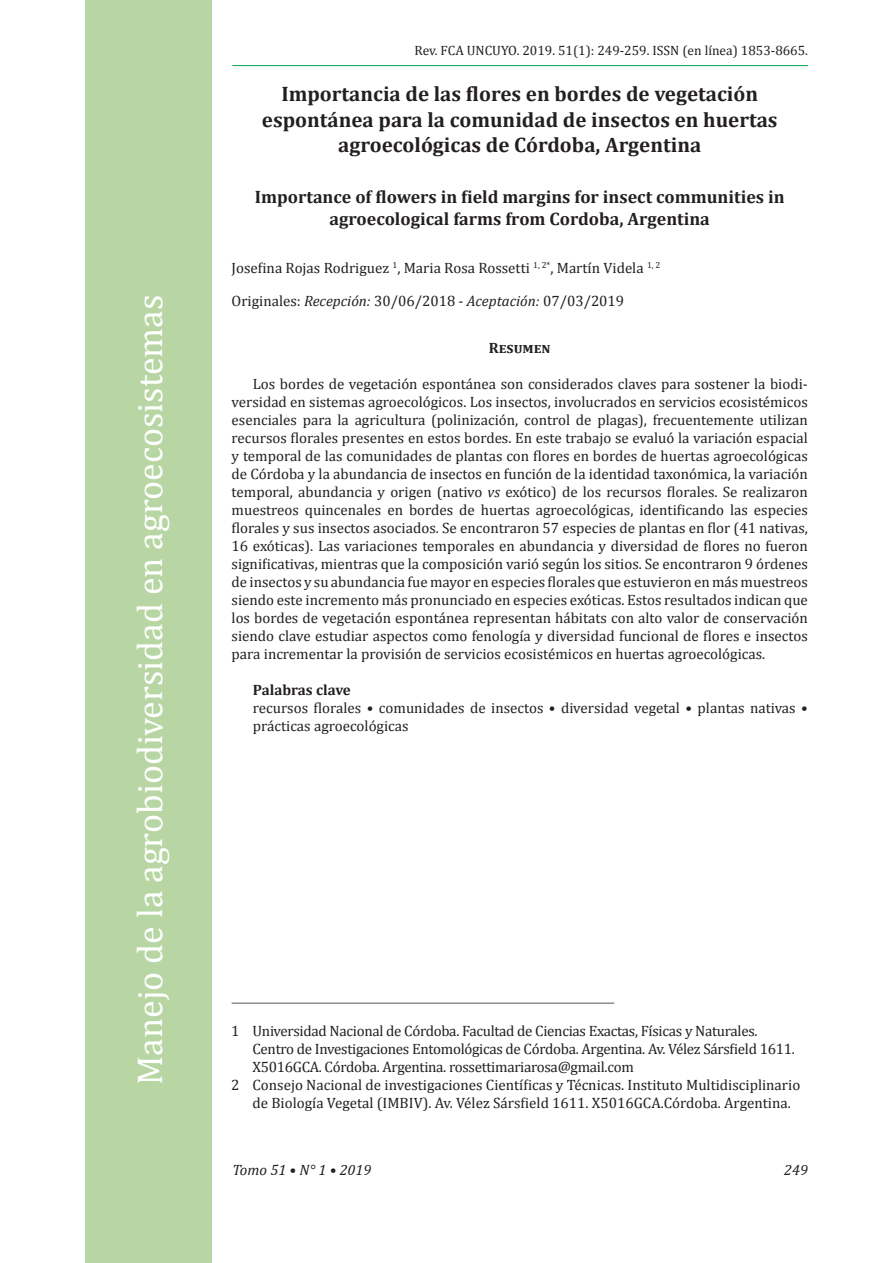
<style>
.page{position:relative;width:893px;height:1263px;background:#fff}
.page>*{position:absolute;margin:0;border:0;box-sizing:border-box;transform-origin:0 0}
.Recepción_Aceptació{font:36px "Cambria";color:#fff}
.Título{font:700 21px/25.2px "Cambria";color:#231f20;text-align:center}
.Subtítulo{font:700 18px/21.6px "Cambria";color:#231f20;text-align:center}
.Cuerpo_de_texto{font:15px/18px "Cambria";color:#231f20;text-align:justify}
.Recepción_Aceptació-2{font:15px/18px "Cambria";letter-spacing:-.02em;color:#231f20}
.Recepción_Aceptació-3{font:15px/18px "Cambria";color:#231f20}
.Autores{font:15px "Cambria";color:#231f20}
.Encabezado_página_im{font:15px "Cambria";color:#231f20}
.Pie_de_página_impar{font:italic 15px "Cambria";color:#231f20}
.Cuerpo_de_texto-2{font:700 15px "Cambria";color:#231f20}
.Abstract-Resumen{font:700 15px "Cambria";color:#231f20}
.Pie_de_página_par{font:italic 15px "Cambria";color:#231f20}
.Encabezado_primera_h{font:13.5px "Cambria";color:#231f20}
.s1{font-style:italic}
</style>
<div class="page">
<hr style="left:232px;top:65px;width:576px;height:1px;background:#00a54f">
<hr style="left:232px;top:1003px;width:382px;height:1px;background:#57585a">
<div style="left:85px;top:0;width:126px;height:1263px;background:#b7d6a3"></div>
<p class="Recepción_Aceptació" style="left:129px;top:1085px;width:791px;rotate:-90deg">Manejo de la agrobiodiversidad en agroecosistemas</p>
<p class="Encabezado_primera_h" style="left:415px;top:42px;width:395px">Rev. FCA UNCUYO. 2019. 51(1): 249-259. ISSN (en línea) 1853-8665.</p>
<p class="Título" style="left:262px;top:81px;width:517px">Importancia de las flores en bordes de vegetación espontánea para la comunidad de insectos en huertas agroecológicas de Córdoba, Argentina</p>
<p class="Subtítulo" style="left:255px;top:186px;width:531px">Importance of flowers in field margins for insect communities in agroecological farms from Cordoba, Argentina</p>
<p class="Autores" style="left:232px;top:259px;width:430px">Josefina Rojas Rodriguez <sup>1</sup>, Maria Rosa Rossetti <sup>1,</sup> <sup>2*</sup>, Martín Videla <sup>1,</sup> <sup>2</sup></p>
<p class="Cuerpo_de_texto" style="left:232px;top:292px;width:394px">Originales: <span class="s1">Recepción:</span> 30/06/2018 - <span class="s1">Aceptación:</span> 07/03/2019</p>
<p class="Abstract-Resumen" style="left:489px;top:337px;width:63px">Resumen</p>
<p class="Cuerpo_de_texto" style="left:232px;top:374px;width:578px;text-indent:21px">Los bordes de vegetación espontánea son considerados claves para sostener la biodi&shy;versidad en sistemas agroecológicos. Los insectos, involucrados en servicios ecosistémicos esenciales para la agricultura (polinización, control de plagas), frecuentemente utilizan recursos florales presentes en estos bordes. En este trabajo se evaluó la variación espacial y temporal de las comunidades de plantas con flores en bordes de huertas agroecológicas de Córdoba y la abundancia de insectos en función de la identidad taxonómica, la variación temporal, abundancia y origen (nativo <span class="s1">vs</span> exótico) de los recursos florales. Se realizaron muestreos quincenales en bordes de huertas agroecológicas, identificando las especies florales y sus insectos asociados. Se encontraron 57 especies de plantas en flor (41 nativas, 16 exóticas). Las variaciones temporales en abundancia y diversidad de flores no fueron significativas, mientras que la composición varió según los sitios. Se encontraron 9 órdenes de insectos y su abundancia fue mayor en especies florales que estuvieron en más muestreos siendo este incremento más pronunciado en especies exóticas. Estos resultados indican que los bordes de vegetación espontánea representan hábitats con alto valor de conservación siendo clave estudiar aspectos como fenología y diversidad funcional de flores e insectos para incrementar la provisión de servicios ecosistémicos en huertas agroecológicas.</p>
<p class="Cuerpo_de_texto-2" style="left:253px;top:679px;width:99px">Palabras clave</p>
<p class="Cuerpo_de_texto" style="left:253px;top:698px;width:556px">recursos florales • comunidades de insectos • diversidad vegetal • plantas nativas • prácticas agroecológicas</p>
<p class="Encabezado_página_im" style="left:467px;top:42px;width:342px">Flores e insectos asociados en huertas agroecológicas</p>
<p class="Recepción_Aceptació-2" style="left:252px;top:1021px;width:544px;text-indent:-21px">1 Universidad Nacional de Córdoba. Facultad de Ciencias Exactas, Físicas y Naturales.<br>Centro de Investigaciones Entomológicas de Córdoba. Argentina. Av. Vélez Sársfield 1611.<br>X5016GCA. Córdoba. Argentina. rossettimariarosa@gmail.com</p>
<p class="Recepción_Aceptació-3" style="left:252px;top:1075px;width:549px;text-indent:-21px">2 Consejo Nacional de investigaciones Científicas y Técnicas. Instituto Multidisciplinario de Biología Vegetal (IMBIV). Av. Vélez Sársfield 1611. X5016GCA.Córdoba. Argentina.</p>
<p class="Pie_de_página_impar" style="left:232px;top:1159px;width:141px">Tomo 51 • N° 1 • 2019</p>
<p class="Pie_de_página_par" style="left:784px;top:1159px;width:25px">249</p>
</div>
